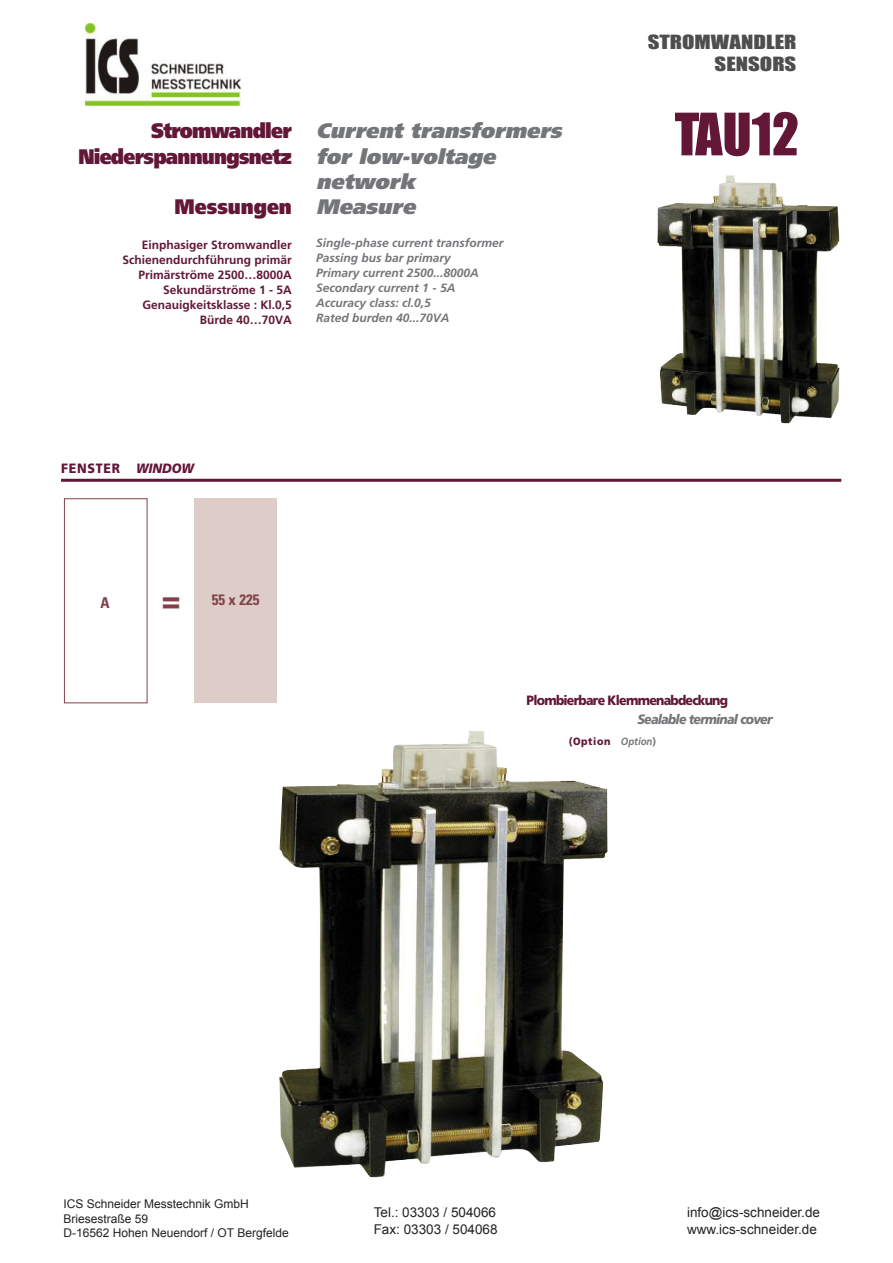
<style>
.page{position:relative;width:893px;height:1263px;background:#fff}
.page>*{position:absolute;margin:0;border:0;box-sizing:border-box;transform-origin:0 0}
.t1{font:54px "Impact";color:#621737}
.t2{font:700 condensed 36px "Univers";color:#83404a}
.t3{font:italic 900 21px/25.2px "Frutiger";color:#737578}
.t4{font:900 21px/25.2px "Frutiger";letter-spacing:-.035em;color:#621737;text-align:right;scale:.9 1}
.t5{font:900 21px "Frutiger";color:#621737;scale:.9 1}
.t6{font:18px/21.6px "Impact";color:#4e4e4e;text-align:right;scale:1.26 1}
.t7{font:700 condensed 15px "Univers";color:#83404a}
.t8{font:13.5px/17.2px "Arial";color:#222221}
.t9{font:900 13.5px "Frutiger";letter-spacing:-.06em;color:#621737;scale:.92 1}
.t10{font:italic 900 13.5px "Frutiger";letter-spacing:-.06em;color:#737578;scale:.92 1}
.t11{font:900 13.5px "Frutiger";letter-spacing:.06em;color:#621737;scale:.92 1}
.t12{font:italic 700 12px/15px "Frutiger";color:#737578}
.t13{font:700 12px/15px "Frutiger";color:#621737;text-align:right}
.t14{font:12px/14.4px "Arial";color:#222221}
.t15{font:900 10.5px "Frutiger";letter-spacing:.06em;color:#621737;scale:.92 1}
.s1{font-style:italic}
.s2{font-weight:700;font-style:italic;color:#737578}
.s3{font-weight:700;color:#737578}
</style>
<div class="page">
<div style="left:64px;top:498px;width:84px;height:205px;border:1px solid #83404a"></div>
<div style="left:194px;top:499px;width:83px;height:204px;background:#ddccc8"></div>
<img style="left:279px;top:730px;width:328px;height:448px">
<hr style="left:61px;top:479px;width:780px;height:3px;background:#621737">
<div style="left:525px;top:693px;width:249px;height:48px;background:#fff"></div>
<img style="left:657px;top:175px;width:183px;height:249px">
<img style="left:86px;top:23px;width:154px;height:83px">
<h3 class="t4" style="left:78px;top:120px;width:239px">Stromwandler<br>Niederspannungsnetz</h3>
<h3 class="t5" style="left:175px;top:198px;width:132px">Messungen</h3>
<p class="t13" style="left:123px;top:238px;width:171px">Einphasiger Stromwandler<br>Schienendurchführung primär<br>Primärströme 2500…8000A<br>Sekundärströme 1 - 5A<br>Genauigkeitsklasse : Kl.0,5<br>Bürde 40…70VA</p>
<h3 class="t3" style="left:316px;top:120px;width:251px">Current transformers for low-voltage network<br>Measure</h3>
<p class="t12" style="left:316px;top:237px;width:189px">Single-phase current transformer<br>Passing bus bar primary<br>Primary current 2500...8000A<br>Secondary current 1 - 5A<br>Accuracy class: cl.0,5<br>Rated burden 40...70VA</p>
<h3 class="t6" style="left:648px;top:32px;width:120px">STROMWANDLER<br>SENSORS</h3>
<h1 class="t1" style="left:675px;top:105px;width:126px">TAU12</h1>
<p class="t11" style="left:61px;top:462px;width:146px">FENSTER <span class="s1">WINDOW</span></p>
<p class="t7" style="left:100px;top:594px;width:11px">A</p>
<h2 class="t2" style="left:162px;top:579px;width:19px">=</h2>
<p class="t7" style="left:212px;top:591px;width:49px">55 x 225</p>
<p class="t9" style="left:527px;top:693px;width:220px">Plombierbare Klemmenabdeckung</p>
<p class="t10" style="left:637px;top:714px;width:148px">Sealable terminal cover</p>
<p class="t15" style="left:569px;top:736px;width:96px">(Option <span class="s2">Option</span><span class="s3">)</span></p>
<p class="t14" style="left:63px;top:1198px;width:227px">ICS Schneider Messtechnik GmbH<br>Briesestraße 59<br>D-16562 Hohen Neuendorf / OT Bergfelde</p>
<p class="t8" style="left:374px;top:1204px;width:125px">Tel.: 03303 / 504066<br>Fax: 03303 / 504068</p>
<p class="t8" style="left:687px;top:1204px;width:135px;line-height:17.9px">info@ics-schneider.de www.ics-schneider.de</p>
</div>
